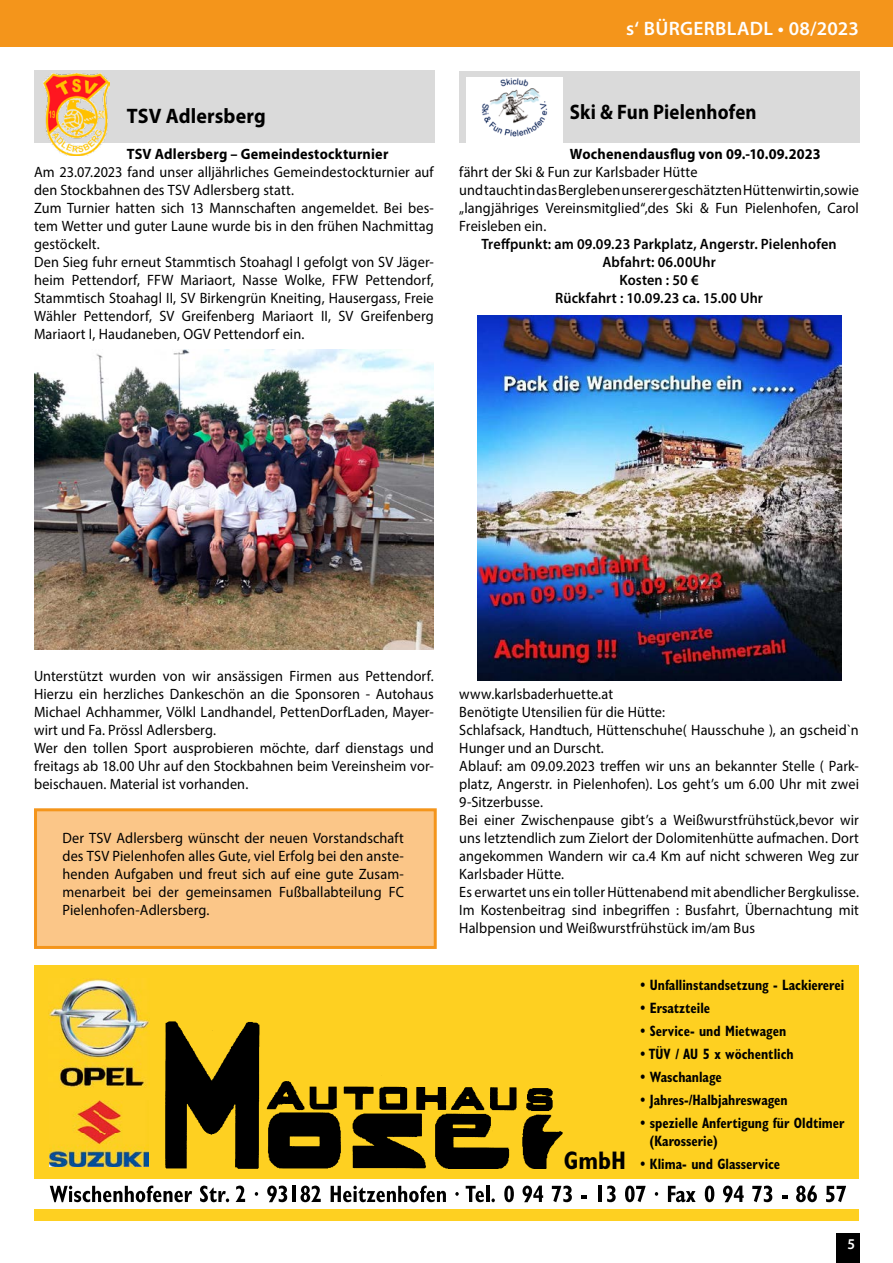
<style>
.page{position:relative;width:893px;height:1263px;background:#fff}
.page>*{position:absolute;margin:0;border:0;box-sizing:border-box;transform-origin:0 0}
.t1{font:700 21px "Myriad Pro";letter-spacing:.005em;color:#000;scale:.9 1}
.t2{font:700 21px "Myriad Pro";letter-spacing:.005em;color:#000;scale:.95 1}
.t3{font:600 19.5px "Myriad Pro";letter-spacing:.015em;color:#fff}
.t4{font:15px/18px "Myriad Pro";letter-spacing:.01em;color:#000;scale:.95 1}
.t5{font:700 condensed 15px/18px "Gill Sans";color:#000;scale:.9 1}
.t6{font:600 15px/18px "Myriad Pro";letter-spacing:.01em;color:#000;text-align:center;scale:.95 1}
.t7{font:700 15px "Myriad Pro";letter-spacing:.015em;color:#000;scale:.95 1}
.t8{font:600 15px "Myriad Pro";color:#fff;scale:.95 1}
.s1{font-size:25.5px}
</style>
<div class="page">
<div style="left:0;top:0;width:893px;height:47px;background:#f4951b"></div>
<div style="left:34px;top:70px;width:400px;height:73px;background:#dadada"></div>
<img style="left:43px;top:74px;width:67px;height:81px">
<img style="left:34px;top:350px;width:400px;height:300px">
<div style="left:36px;top:810px;width:399px;height:137px;background:#fbc688"></div>
<div style="left:34px;top:808px;width:403px;height:141px;border:3px solid #f4951b"></div>
<img style="left:477px;top:316px;width:364px;height:364px">
<div style="left:836px;top:1233px;width:23px;height:30px;background:#000"></div>
<div style="left:34px;top:965px;width:825px;height:255px;background:#fed021"></div>
<img style="left:49px;top:978px;width:101px;height:109px">
<img style="left:50px;top:1100px;width:98px;height:66px">
<div style="left:34px;top:1179px;width:825px;height:30px;background:#fff"></div>
<svg style="left:50px;top:1185px;width:142px;height:17px"></svg>
<svg style="left:200px;top:1185px;width:29px;height:17px"></svg>
<svg style="left:236px;top:1185px;width:9px;height:17px"></svg>
<svg style="left:255px;top:1192px;width:3px;height:4px"></svg>
<svg style="left:267px;top:1185px;width:20px;height:17px"></svg>
<hr style="left:293px;top:1186px;width:3px;height:16px;background:#000">
<svg style="left:300px;top:1185px;width:21px;height:17px"></svg>
<svg style="left:331px;top:1185px;width:115px;height:17px"></svg>
<svg style="left:455px;top:1192px;width:4px;height:4px"></svg>
<svg style="left:466px;top:1186px;width:18px;height:16px"></svg>
<hr style="left:486px;top:1186px;width:3px;height:16px;background:#000">
<svg style="left:491px;top:1198px;width:4px;height:4px"></svg>
<svg style="left:504px;top:1185px;width:10px;height:17px"></svg>
<svg style="left:522px;top:1185px;width:21px;height:17px"></svg>
<svg style="left:552px;top:1185px;width:20px;height:17px"></svg>
<svg style="left:581px;top:1195px;width:6px;height:3px"></svg>
<hr style="left:599px;top:1186px;width:3px;height:16px;background:#000">
<svg style="left:607px;top:1185px;width:9px;height:17px"></svg>
<svg style="left:625px;top:1185px;width:20px;height:17px"></svg>
<svg style="left:655px;top:1192px;width:3px;height:4px"></svg>
<svg style="left:668px;top:1186px;width:28px;height:16px"></svg>
<svg style="left:705px;top:1185px;width:9px;height:17px"></svg>
<svg style="left:723px;top:1185px;width:21px;height:17px"></svg>
<svg style="left:752px;top:1185px;width:20px;height:17px"></svg>
<svg style="left:782px;top:1195px;width:5px;height:3px"></svg>
<svg style="left:796px;top:1185px;width:21px;height:17px"></svg>
<svg style="left:826px;top:1186px;width:20px;height:16px"></svg>
<img style="left:165px;top:1021px;width:398px;height:148px">
<div style="left:459px;top:71px;width:400px;height:72px;background:#dadada"></div>
<img style="left:466px;top:78px;width:96px;height:64px">
<h2 class="t3" style="left:626px;top:16px;width:234px">s‘ BÜRGERBLADL • 08/2023</h2>
<h1 class="t2" style="left:127px;top:102px;width:148px">TSV Adlersberg</h1>
<p class="t7" style="left:127px;top:144px;width:277px">TSV Adlersberg – Gemeindestockturnier</p>
<p class="t4" style="left:34px;top:163px;width:422px">Am 23.07.2023 fand unser alljährliches Gemeindestockturnier auf den Stockbahnen des TSV Adlersberg statt.<br>Zum Turnier hatten sich 13 Mannschaften angemeldet. Bei bes&shy;tem Wetter und guter Laune wurde bis in den frühen Nachmittag gestöckelt.<br>Den Sieg fuhr erneut Stammtisch Stoahagl I gefolgt von SV Jäger&shy;heim Pettendorf, FFW Mariaort, Nasse Wolke, FFW Pettendorf, Stammtisch Stoahagl II, SV Birkengrün Kneiting, Hausergass, Freie Wähler Pettendorf, SV Greifenberg Mariaort II, SV Greifenberg Mariaort I, Haudaneben, OGV Pettendorf ein.</p>
<h1 class="t1" style="left:570px;top:99px;width:209px">Ski &amp; Fun Pielenhofen</h1>
<p class="t7" style="left:570px;top:144px;width:265px">Wochenendausflug von 09.-10.09.2023</p>
<p class="t4" style="left:459px;top:163px;width:422px">fährt der Ski &amp; Fun zur Karlsbader Hütte<br>und taucht in das Bergleben unserer geschätzten Hüttenwirtin,sowie „langjähriges Vereinsmitglied“,des Ski &amp; Fun Pielenhofen, Carol Freisleben ein.</p>
<p class="t6" style="left:481px;top:235px;width:375px">Treffpunkt: am 09.09.23 Parkplatz, Angerstr. Pielenhofen<br>Abfahrt: 06.00Uhr<br>Kosten : 50 €<br>Rückfahrt : 10.09.23 ca. 15.00 Uhr</p>
<p class="t4" style="left:34px;top:667px;width:422px">Unterstützt wurden von wir ansässigen Firmen aus Pettendorf.<br>Hierzu ein herzliches Dankeschön an die Sponsoren - Autohaus Michael Achhammer, Völkl Landhandel, PettenDorfLaden, Mayer&shy;wirt und Fa. Prössl Adlersberg.<br>Wer den tollen Sport ausprobieren möchte, darf dienstags und freitags ab 18.00 Uhr auf den Stockbahnen beim Vereinsheim vor&shy;beischauen. Material ist vorhanden.</p>
<p class="t4" style="left:63px;top:829px;width:361px;text-align:justify">Der TSV Adlersberg wünscht der neuen Vorstandschaft des TSV Pielenhofen alles Gute, viel Erfolg bei den anste&shy;henden Aufgaben und freut sich auf eine gute Zusam&shy;menarbeit bei der gemeinsamen Fußballabteilung FC Pielenhofen-Adlersberg.</p>
<p class="t4" style="left:459px;top:685px;width:422px">www.karlsbaderhuette.at<br>Benötigte Utensilien für die Hütte:<br>Schlafsack, Handtuch, Hüttenschuhe( Hausschuhe ), an gscheid`n Hunger und an Durscht.<br>Ablauf: am 09.09.2023 treffen wir uns an bekannter Stelle ( Park&shy;platz, Angerstr. in Pielenhofen). Los geht’s um 6.00 Uhr mit zwei 9-Sitzerbusse.<br>Bei einer Zwischenpause gibt’s a Weißwurstfrühstück,bevor wir uns letztendlich zum Zielort der Dolomitenhütte aufmachen. Dort angekommen Wandern wir ca.4 Km auf nicht schweren Weg zur Karlsbader Hütte.<br>Es erwartet uns ein toller Hüttenabend mit abendlicher Bergkulisse.<br>Im Kostenbeitrag sind inbegriffen : Busfahrt, Übernachtung mit Halbpension und Weißwurstfrühstück im/am Bus</p>
<p class="t5" style="left:641px;top:976px;width:228px">• Unfallinstandsetzung - Lackiererei</p>
<p class="t5" style="left:641px;top:999px;width:79px">• Ersatzteile</p>
<p class="t5" style="left:641px;top:1022px;width:163px">• Service- und Mietwagen</p>
<p class="t5" style="left:641px;top:1045px;width:171px">• TÜV / AU 5 x wöchentlich</p>
<p class="t5" style="left:641px;top:1068px;width:92px">• Waschanlage</p>
<p class="t5" style="left:641px;top:1091px;width:165px">• Jahres-/Halbjahreswagen</p>
<p class="t5" style="left:650px;top:1114px;width:218px;text-indent:-9px">• spezielle Anfertigung für Oldtimer (Karosserie)</p>
<p class="t5" style="left:564px;top:1155px;width:242px"><span class="s1">GmbH</span> • Klima- und Glasservice</p>
<p class="t8" style="left:847px;top:1234px;width:10px">5</p>
</div>
